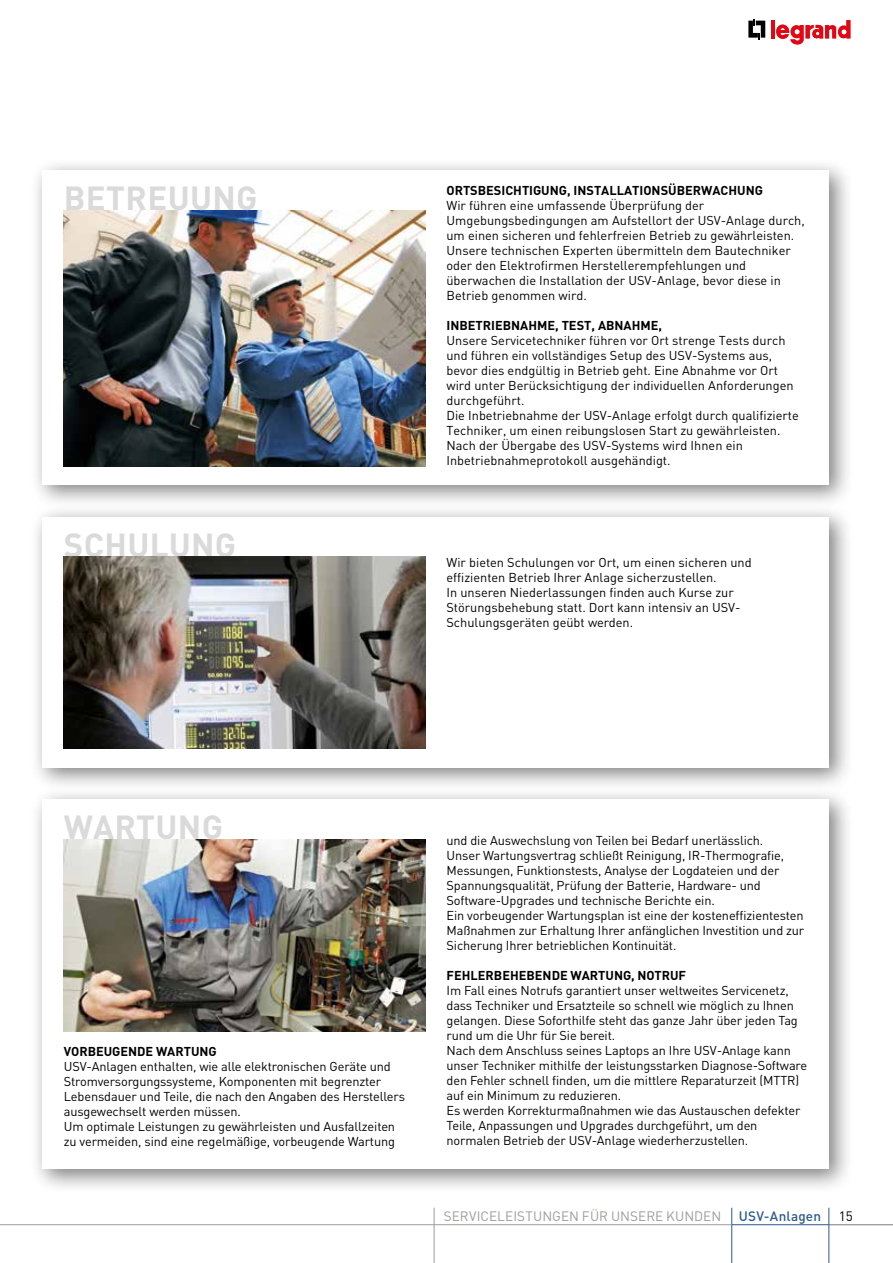
<style>
.page{position:relative;width:893px;height:1263px;background:#fff}
.page>*{position:absolute;margin:0;border:0;box-sizing:border-box;transform-origin:0 0}
.t1{font:700 33px "DIN Pro";letter-spacing:.01em;color:#dadada}
.t2{font:13.5px "DIN Pro";letter-spacing:.005em;color:#9d9d9c}
.t3{font:500 13.5px "DIN Pro";letter-spacing:.015em;color:#2b5a8d}
.t4{font:13.5px "DIN Pro";color:#000}
.t5{font:12.75px/15px "DIN Pro";letter-spacing:-.01em;color:#000}
.t6{font:700 12.75px "DIN Pro";color:#000}
</style>
<div class="page">
<svg style="left:748px;top:19px;width:17px;height:20px"></svg>
<hr style="left:771px;top:20px;width:4px;height:18px;background:#e30613">
<svg style="left:776px;top:20px;width:74px;height:25px"></svg>
<hr style="left:829px;top:1224px;width:64px;height:1px;background:#9d9d9c">
<hr style="left:828px;top:1208px;width:1px;height:55px;background:#2b5a8d">
<div style="left:30px;top:787px;width:824px;height:407px;background:#000;opacity:.5"></div>
<div style="left:43px;top:799px;width:786px;height:370px;background:#fff"></div>
<img style="left:64px;top:840px;width:361px;height:191px">
<hr style="left:732px;top:1224px;width:97px;height:1px;background:#2b5a8d">
<hr style="left:731px;top:1208px;width:1px;height:55px;background:#2b5a8d">
<hr style="left:0;top:1224px;width:731px;height:1px;background:#9d9d9c">
<hr style="left:434px;top:1208px;width:1px;height:55px;background:#9d9d9c">
<div style="left:30px;top:157px;width:824px;height:353px;background:#000;opacity:.5"></div>
<div style="left:43px;top:170px;width:786px;height:315px;background:#fff"></div>
<img style="left:64px;top:210px;width:361px;height:256px">
<div style="left:30px;top:504px;width:824px;height:288px;background:#000;opacity:.5"></div>
<div style="left:43px;top:517px;width:786px;height:250px;background:#fff"></div>
<img style="left:64px;top:557px;width:361px;height:191px">
<h1 class="t1" style="left:64px;top:176px;width:195px">BETREUUNG</h1>
<h1 class="t1" style="left:64px;top:522px;width:174px">SCHULUNG</h1>
<p class="t6" style="left:446px;top:181px;width:318px">ORTSBESICHTIGUNG, INSTALLATIONSÜBERWACHUNG</p>
<p class="t5" style="left:446px;top:197px;width:360px">Wir führen eine umfassende Überprüfung der Umgebungsbedingungen am Aufstellort der USV-Anlage durch, um einen sicheren und fehlerfreien Betrieb zu gewährleisten.<br>Unsere technischen Experten übermitteln dem Bautechniker oder den Elektrofirmen Herstellerempfehlungen und überwachen die Installation der USV-Anlage, bevor diese in Betrieb genommen wird.</p>
<p class="t6" style="left:446px;top:316px;width:217px">INBETRIEBNAHME, TEST, ABNAHME,</p>
<p class="t5" style="left:446px;top:332px;width:354px">Unsere Servicetechniker führen vor Ort strenge Tests durch und führen ein vollständiges Setup des USV-Systems aus, bevor dies endgültig in Betrieb geht. Eine Abnahme vor Ort wird unter Berücksichtigung der individuellen Anforderungen durchgeführt.<br>Die Inbetriebnahme der USV-Anlage erfolgt durch qualifizierte Techniker, um einen reibungslosen Start zu gewährleisten.<br>Nach der Übergabe des USV-Systems wird Ihnen ein Inbetriebnahmeprotokoll ausgehändigt.</p>
<p class="t5" style="left:446px;top:554px;width:307px">Wir bieten Schulungen vor Ort, um einen sicheren und effizienten Betrieb Ihrer Anlage sicherzustellen.<br>In unseren Niederlassungen finden auch Kurse zur Störungsbehebung statt. Dort kann intensiv an USV-Schulungsgeräten geübt werden.</p>
<h1 class="t1" style="left:64px;top:805px;width:160px">WARTUNG</h1>
<p class="t6" style="left:64px;top:1042px;width:154px">VORBEUGENDE WARTUNG</p>
<p class="t5" style="left:64px;top:1058px;width:343px">USV-Anlagen enthalten, wie alle elektronischen Geräte und Stromversorgungssysteme, Komponenten mit begrenzter Lebensdauer und Teile, die nach den Angaben des Herstellers ausgewechselt werden müssen.<br>Um optimale Leistungen zu gewährleisten und Ausfallzeiten zu vermeiden, sind eine regelmäßige, vorbeugende Wartung</p>
<p class="t5" style="left:447px;top:833px;width:359px">und die Auswechslung von Teilen bei Bedarf unerlässlich.<br>Unser Wartungsvertrag schließt Reinigung, IR-Thermografie, Messungen, Funktionstests, Analyse der Logdateien und der Spannungsqualität, Prüfung der Batterie, Hardware- und Software-Upgrades und technische Berichte ein.<br>Ein vorbeugender Wartungsplan ist eine der kosteneffizientesten Maßnahmen zur Erhaltung Ihrer anfänglichen Investition und zur Sicherung Ihrer betrieblichen Kontinuität.</p>
<p class="t6" style="left:447px;top:967px;width:241px">FEHLERBEHEBENDE WARTUNG, NOTRUF</p>
<p class="t5" style="left:447px;top:982px;width:362px">Im Fall eines Notrufs garantiert unser weltweites Servicenetz, dass Techniker und Ersatzteile so schnell wie möglich zu Ihnen gelangen. Diese Soforthilfe steht das ganze Jahr über jeden Tag rund um die Uhr für Sie bereit.<br>Nach dem Anschluss seines Laptops an Ihre USV-Anlage kann unser Techniker mithilfe der leistungsstarken Diagnose-Software den Fehler schnell finden, um die mittlere Reparaturzeit (MTTR) auf ein Minimum zu reduzieren.<br>Es werden Korrekturmaßnahmen wie das Austauschen defekter Teile, Anpassungen und Upgrades durchgeführt, um den normalen Betrieb der USV-Anlage wiederherzustellen.</p>
<p class="t2" style="left:444px;top:1207px;width:279px">SERVICELEISTUNGEN FÜR UNSERE KUNDEN</p>
<p class="t3" style="left:739px;top:1207px;width:84px">USV-Anlagen</p>
<p class="t4" style="left:839px;top:1206px;width:16px">15</p>
</div>
